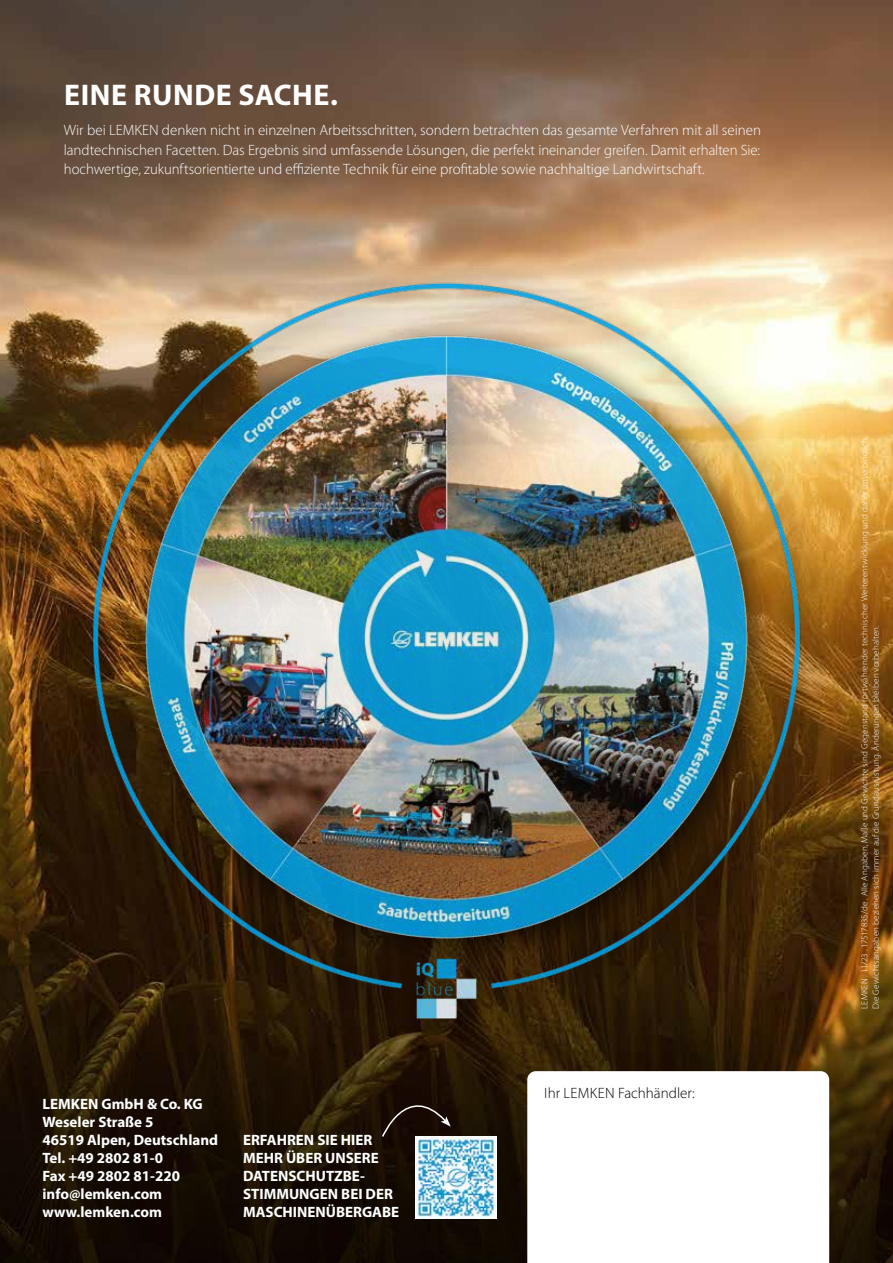
<style>
.page{position:relative;width:893px;height:1263px;background:#fff}
.page>*{position:absolute;margin:0;border:0;box-sizing:border-box;transform-origin:0 0}
.t1{font:700 30px "Myriad Pro";letter-spacing:.02em;color:#fff}
.t2{font:300 15px/19.5px "Myriad Pro";letter-spacing:-.005em;color:#fff;text-align:justify}
.t3{font:700 15px/18px "Myriad Pro";color:#fff}
.t4{font:300 15px "Myriad Pro";color:#000}
.t5{font:300 9px/11.2px "Myriad Pro";letter-spacing:.015em;color:#fff}
</style>
<div class="page">
<img style="left:0;top:0;width:893px;height:992px">
<svg style="left:0;top:992px;width:893px;height:271px;background:#201304"></svg>
<svg style="left:527px;top:1071px;width:302px;height:192px"></svg>
<div style="left:71px;top:262px;width:763px;height:790px;background:#000;opacity:.75"></div>
<img style="left:56px;top:247px;width:781px;height:780px">
<img style="left:415px;top:1137px;width:82px;height:81px">
<svg style="left:381px;top:1080px;width:70px;height:58px;background:#251710"></svg>
<h1 class="t1" style="left:64px;top:76px;width:275px">EINE RUNDE SACHE.</h1>
<p class="t2" style="left:64px;top:120px;width:699px">Wir bei LEMKEN denken nicht in einzelnen Arbeitsschritten, sondern betrachten das gesamte Verfahren mit all seinen landtechnischen Facetten. Das Ergebnis sind umfassende Lösungen, die perfekt ineinander greifen. Damit erhalten Sie: hochwertige, zukunftsorientierte und effiziente Technik für eine profitable sowie nachhaltige Landwirtschaft.</p>
<p class="t3" style="left:43px;top:1095px;width:177px">LEMKEN GmbH &amp; Co. KG<br>Weseler Straße 5<br>46519 Alpen, Deutschland<br>Tel. +49 2802 81-0<br>Fax +49 2802 81-220 info@lemken.com www.lemken.com</p>
<p class="t3" style="left:243px;top:1130px;width:158px">ERFAHREN SIE HIER<br>MEHR ÜBER UNSERE<br>DATENSCHUTZBE-<br>STIMMUNGEN BEI DER<br>MASCHINENÜBERGABE</p>
<p class="t4" style="left:544px;top:1084px;width:152px">Ihr LEMKEN Fachhändler:</p>
<p class="t5" style="left:859px;top:1009px;width:574px;rotate:-90deg">LEMKEN . 11/23 . 17517835/de . Alle Angaben, Maße und Gewichte sind Gegenstand fortwährender technischer Weiterentwicklung und daher unverbindlich.<br>Die Gewichtsangaben beziehen sich immer auf die Grundausrüstung. Änderungen bleiben vorbehalten.</p>
</div>
